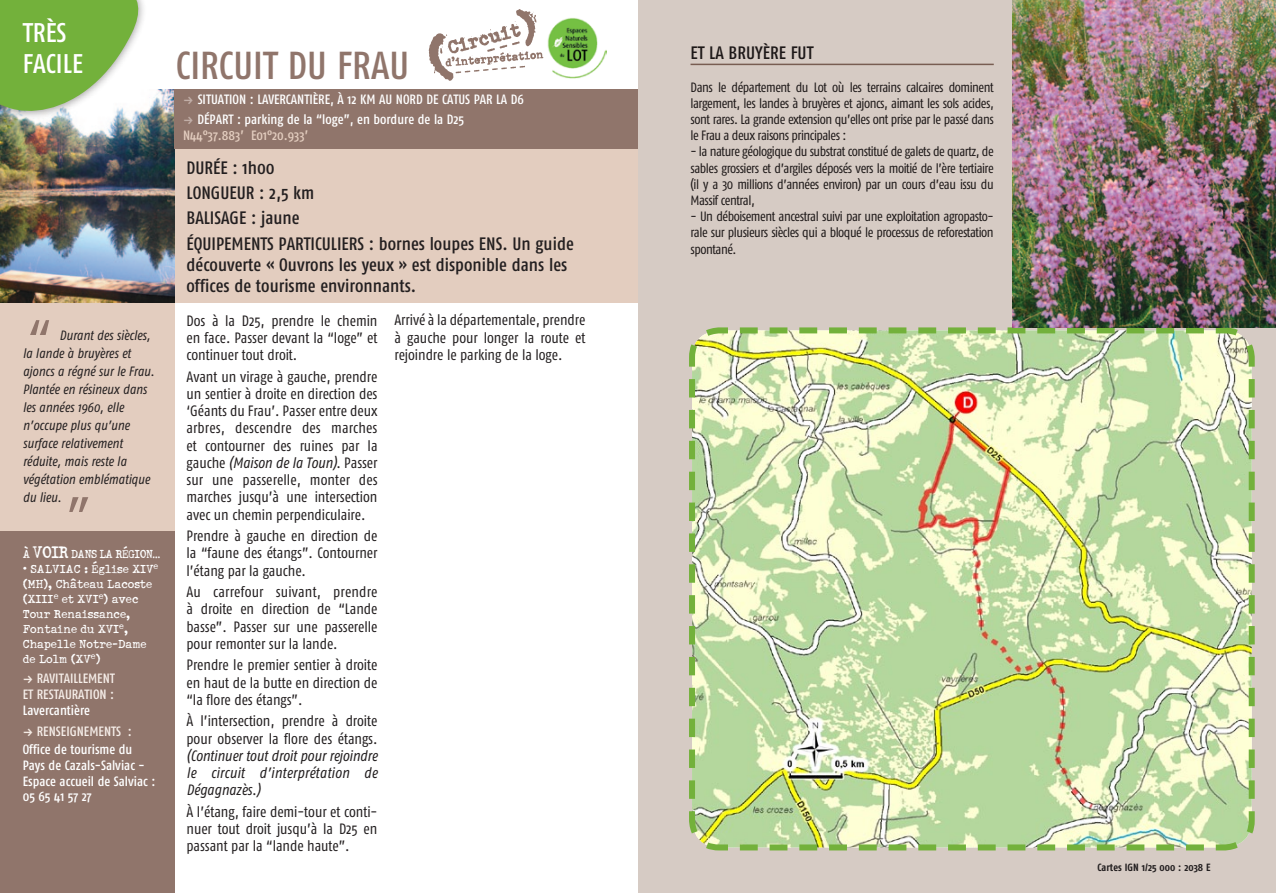
<style>
.page{position:relative;width:1276px;height:893px;background:#fff}
.page>*{position:absolute;margin:0;border:0;box-sizing:border-box;transform-origin:0 0}
.t1{font:italic 54px "Fago Co";color:#90756b}
.t2{font:500 39px "Fago Co";color:#90756b}
.t3{font:500 27px/31.2px "Fago Co";color:#fff}
.t4{font:500 18px/25.2px "Fago Co";color:#231f20}
.t5{font:15px/17.2px "Fago Co";letter-spacing:-.005em;color:#231f20;text-align:justify}
.t6{font:italic 15px/17.2px "Fago Co";letter-spacing:.015em;color:#231f20;text-align:justify}
.t7{font:13.5px/16.2px "Fago Co";letter-spacing:-.035em;color:#231f20;text-align:justify}
.t8{font:italic 13.5px/18px "Fago Co";color:#231f20}
.t9{font:500 13.5px/15.8px "Fago Co";color:#fff}
.t10{font:13.5px/15px "Schmutz ICG Cleaned";color:#fff}
.t11{font:500 13.5px/16.2px "Fago Co";color:#f6eee9}
.t12{font:500 13.5px "Fago Co";color:#e3cdbf}
.t13{font:13.5px "Schmutz ICG Cleaned";letter-spacing:-.04em;color:#fff;scale:.94 1}
.t14{font:700 10.5px "Fago Co";color:#231f20}
.s1{font-size:19.5px}
.s2{font-size:9px}
.s3{font-family:"Dingbests";font-weight:400;color:#f3eae3}
.s4{color:#fff}
.s5{font-family:"Dingbests";font-weight:400;color:#c1aea7}
.s6{font-style:italic}
</style>
<div class="page">
<div style="left:0;top:89px;width:638px;height:214px;background:#e3cdbf"></div>
<div style="left:0;top:286px;width:174px;height:430px;background:#e3cdbf"></div>
<img style="left:0;top:128px;width:174px;height:175px">
<div style="left:0;top:531px;width:174px;height:362px;background:#90756b"></div>
<div style="left:174px;top:89px;width:464px;height:60px;background:#90756b"></div>
<div style="left:638px;top:0;width:638px;height:893px;background:#d6cbc4"></div>
<svg style="left:689px;top:327px;width:568px;height:524px;background:#c9dba9"></svg>
<img style="left:1012px;top:0;width:264px;height:327px">
<hr style="left:690px;top:64px;width:303px;height:1px;background:#90756b">
<svg style="left:0;top:0;width:174px;height:128px"></svg>
<img style="left:547px;top:18px;width:59px;height:60px">
<svg style="left:429px;top:9px;width:114px;height:72px"></svg>
<h3 class="t3" style="left:23px;top:17px;width:12px">très facile</h3>
<h1 class="t1" style="left:23px;top:308px;width:25px">“</h1>
<p class="t8" style="left:23px;top:326px;width:133px;text-indent:37px">Durant des siècles, la lande à bruyères et ajoncs a régné sur le Frau.<br>Plantée en résineux dans les années 1960, elle n’occupe plus qu’une surface relativement réduite, mais reste la végétation emblématique du lieu.</p>
<h1 class="t1" style="left:61px;top:485px;width:25px">”</h1>
<p class="t13" style="left:23px;top:546px;width:148px">À <span class="s1">VOIR</span> DANS LA RÉGION<span class="s2">…</span></p>
<p class="t10" style="left:23px;top:560px;width:137px">• SALVIAC : Église XIV<sup>e </sup>(MH), Château Lacoste (XIII<sup>e</sup> et XVI<sup>e</sup>) avec<br>Tour Renaissance,<br>Fontaine du XVI<sup>e</sup>,<br>Chapelle Notre-Dame de Lolm (XV<sup>e</sup>)</p>
<p class="t11" style="left:23px;top:670px;width:94px"><span class="s3">f</span> RAVITAILLEMENT<br>ET RESTAURATION :</p>
<p class="t11" style="left:23px;top:700px;width:111px;line-height:20.4px"><span class="s4">Lavercantière<br></span><span class="s3">f</span> RENSEIGNEMENTS :</p>
<p class="t9" style="left:23px;top:741px;width:134px">Office de tourisme du<br>Pays de Cazals-Salviac -<br>Espace accueil de Salviac :<br>05 65 41 57 27</p>
<h2 class="t2" style="left:176px;top:43px;width:16px">circuit</h2>
<h2 class="t2" style="left:288px;top:43px;width:83px">du Frau</h2>
<p class="t9" style="left:183px;top:89px;width:342px;line-height:20.2px"><span class="s5">f</span> SITUATION : LAVERCANTIÈRE, À 12 KM AU NORD DE CATUS PAR LA D6 <span class="s5">f</span> DÉPART : parking de la “loge”, en bordure de la D25</p>
<p class="t12" style="left:183px;top:128px;width:127px">N44°37.883’ E01°20.933’</p>
<p class="t4" style="left:186px;top:155px;width:389px">DURÉE : 1h00<br>LONGUEUR : 2,5 km<br>BALISAGE : jaune<br>ÉQUIPEMENTS PARTICULIERS : bornes loupes ENS. Un guide</p>
<p class="t4" style="left:186px;top:254px;width:382px;line-height:21px">découverte « Ouvrons les yeux » est disponible dans les offices de tourisme environnants.</p>
<p class="t5" style="left:186px;top:312px;width:192px">Dos à la D25, prendre le chemin en face. Passer devant la “loge” et continuer tout droit.</p>
<p class="t5" style="left:186px;top:368px;width:193px">Avant un virage à gauche, prendre un sentier à droite en direction des ‘Géants du Frau’. Passer entre deux arbres, descendre des marches et contourner des ruines par la gauche <span class="s6">(Maison de la Toun)</span>. Passer sur une passerelle, monter des marches jusqu’à une intersection avec un chemin perpendiculaire.</p>
<p class="t5" style="left:186px;top:527px;width:192px">Prendre à gauche en direction de la “faune des étangs”. Contourner l’étang par la gauche.</p>
<p class="t5" style="left:186px;top:583px;width:193px">Au carrefour suivant, prendre à droite en direction de “Lande basse”. Passer sur une passerelle pour remonter sur la lande.</p>
<p class="t5" style="left:186px;top:656px;width:192px">Prendre le premier sentier à droite en haut de la butte en direction de “la flore des étangs”.</p>
<p class="t5" style="left:186px;top:712px;width:192px">À l’intersection, prendre à droite pour observer la flore des étangs.</p>
<p class="t6" style="left:186px;top:747px;width:192px">(Continuer tout droit pour rejoindre le circuit d’interprétation de Dégagnazès.)</p>
<p class="t5" style="left:186px;top:803px;width:192px">À l’étang, faire demi-tour et conti&shy;nuer tout droit jusqu’à la D25 en passant par la “lande haute”.</p>
<p class="t5" style="left:394px;top:311px;width:192px">Arrivé à la départementale, prendre à gauche pour longer la route et rejoindre le parking de la loge.</p>
<p class="t4" style="left:690px;top:40px;width:124px">Et la bruyère fut</p>
<p class="t7" style="left:690px;top:79px;width:305px">Dans le département du Lot où les terrains calcaires dominent largement, les landes à bruyères et ajoncs, aimant les sols acides, sont rares. La grande extension qu’elles ont prise par le passé dans le Frau a deux raisons principales :</p>
<p class="t7" style="left:690px;top:143px;width:305px">- la nature géologique du substrat constitué de galets de quartz, de sables grossiers et d’argiles déposés vers la moitié de l’ère tertiaire (il y a 30 millions d’années environ) par un cours d’eau issu du Massif central,</p>
<p class="t7" style="left:690px;top:208px;width:305px">- Un déboisement ancestral suivi par une exploitation agropasto&shy;rale sur plusieurs siècles qui a bloqué le processus de reforestation spontané.</p>
<p class="t14" style="left:1097px;top:861px;width:115px">Cartes IGN 1/25 000 : 2038 E</p>
</div>
